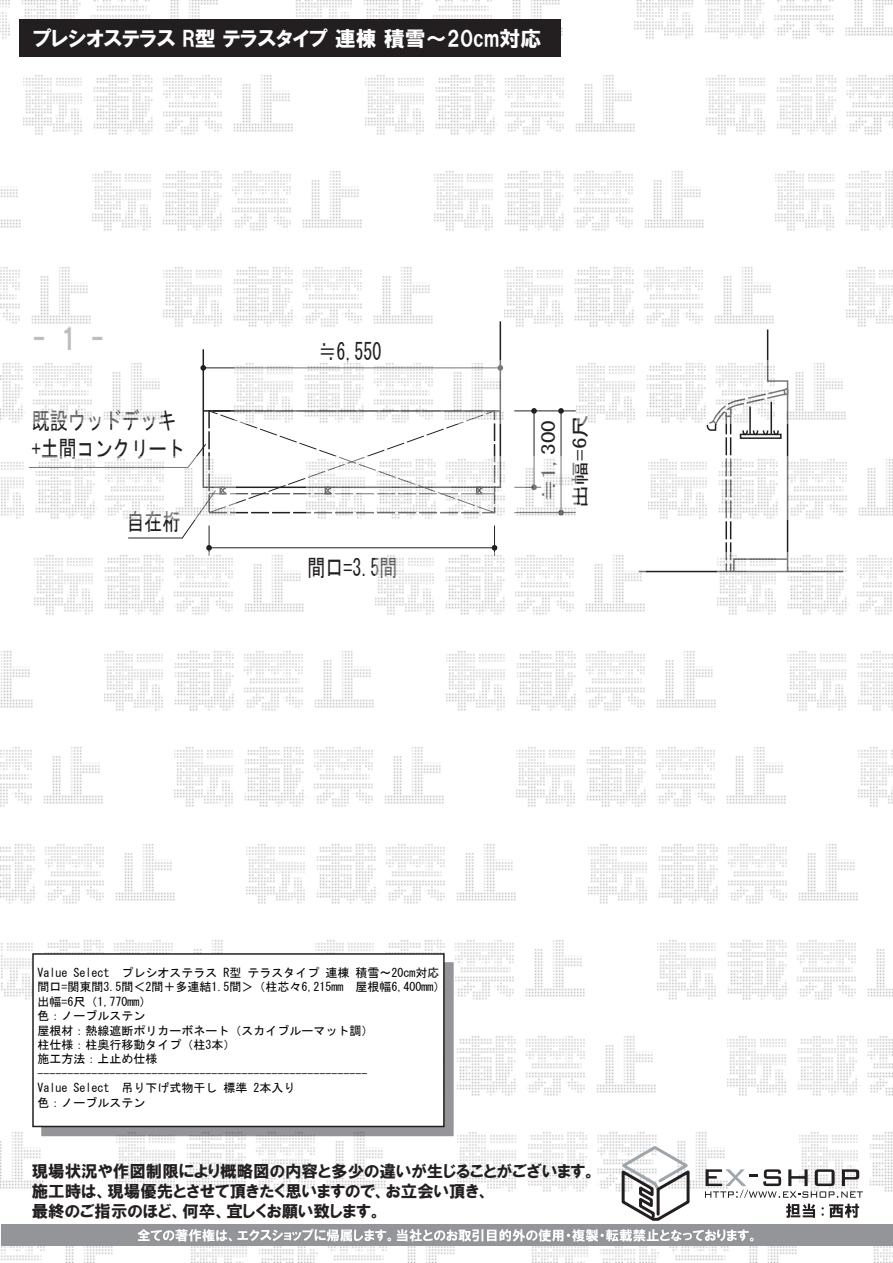
<style>
.page{position:relative;width:893px;height:1263px;background:#fff}
.page>*{position:absolute;margin:0;border:0;box-sizing:border-box;transform-origin:0 0}
.t1{font:29.4px "HGP Soei Kakugothic UB";color:#bcbdc0;scale:.77 1}
.t2{font:23.4px/28.2px "MS Gothic";color:#231f20;scale:.77 1}
.t3{font:21px "HGP Soei Kakugothic UB";color:#fff}
.t4{font:18px "MS Gothic";color:#231f20;scale:1.3 1}
.t5{font:16.5px/19.8px "HGP Soei Kakugothic UB";color:#231f20}
.t6{font:12px/14.4px "MS Gothic";color:#030303}
</style>
<div class="page">
<svg style="left:202px;top:321px;width:300px;height:136px"></svg>
<hr style="left:639px;top:571px;width:204px;height:1px;background:#231f20">
<hr style="left:203px;top:367px;width:297px;height:1px;background:#231f20">
<svg style="left:200px;top:365px;width:6px;height:6px"></svg>
<hr style="left:514px;top:410px;width:62px;height:1px;background:#231f20">
<hr style="left:534px;top:411px;width:1px;height:76px;background:#231f20">
<svg style="left:531px;top:408px;width:6px;height:6px"></svg>
<hr style="left:561px;top:411px;width:1px;height:102px;background:#231f20">
<svg style="left:558px;top:408px;width:6px;height:6px"></svg>
<hr style="left:494px;top:525px;width:1px;height:31px;background:#231f20">
<hr style="left:209px;top:525px;width:1px;height:31px;background:#231f20">
<hr style="left:209px;top:547px;width:285px;height:1px;background:#231f20">
<svg style="left:206px;top:545px;width:6px;height:6px"></svg>
<svg style="left:492px;top:545px;width:5px;height:6px"></svg>
<svg style="left:128px;top:410px;width:367px;height:129px"></svg>
<img style="left:0;top:0;width:222px;height:39px">
<img style="left:293px;top:0;width:270px;height:36px">
<img style="left:635px;top:0;width:258px;height:39px">
<img style="left:24px;top:75px;width:269px;height:60px">
<img style="left:365px;top:75px;width:270px;height:60px">
<img style="left:707px;top:75px;width:186px;height:60px">
<img style="left:93px;top:171px;width:269px;height:60px">
<img style="left:0;top:186px;width:21px;height:42px">
<img style="left:434px;top:171px;width:270px;height:60px">
<img style="left:776px;top:171px;width:117px;height:60px">
<img style="left:163px;top:267px;width:270px;height:60px">
<img style="left:0;top:267px;width:91px;height:57px">
<img style="left:505px;top:267px;width:269px;height:60px">
<img style="left:846px;top:267px;width:47px;height:60px">
<img style="left:0;top:363px;width:163px;height:60px">
<img style="left:235px;top:360px;width:269px;height:63px">
<img style="left:576px;top:363px;width:270px;height:60px">
<img style="left:1px;top:457px;width:234px;height:63px">
<img style="left:307px;top:457px;width:269px;height:63px">
<img style="left:648px;top:459px;width:245px;height:60px">
<img style="left:34px;top:553px;width:270px;height:62px">
<img style="left:376px;top:553px;width:270px;height:62px">
<img style="left:717px;top:555px;width:175px;height:60px">
<img style="left:105px;top:651px;width:269px;height:60px">
<img style="left:0;top:651px;width:33px;height:57px">
<img style="left:446px;top:651px;width:270px;height:60px">
<img style="left:788px;top:651px;width:105px;height:60px">
<img style="left:0;top:747px;width:103px;height:60px">
<img style="left:175px;top:747px;width:269px;height:60px">
<img style="left:858px;top:747px;width:35px;height:60px">
<img style="left:516px;top:747px;width:270px;height:60px">
<img style="left:0;top:844px;width:175px;height:60px">
<img style="left:247px;top:844px;width:269px;height:60px">
<img style="left:588px;top:844px;width:270px;height:60px">
<img style="left:1px;top:940px;width:222px;height:60px">
<img style="left:316px;top:940px;width:269px;height:60px">
<img style="left:657px;top:940px;width:236px;height:60px">
<img style="left:456px;top:1036px;width:200px;height:60px">
<img style="left:728px;top:1036px;width:165px;height:60px">
<img style="left:0;top:1132px;width:45px;height:57px">
<img style="left:116px;top:1136px;width:270px;height:56px">
<img style="left:800px;top:1132px;width:93px;height:60px">
<img style="left:458px;top:1132px;width:267px;height:60px">
<img style="left:1px;top:1246px;width:112px;height:17px">
<img style="left:191px;top:1246px;width:264px;height:17px">
<img style="left:874px;top:1246px;width:19px;height:17px">
<img style="left:532px;top:1246px;width:265px;height:17px">
<svg style="left:618px;top:1144px;width:74px;height:77px"></svg>
<div style="left:41px;top:962px;width:413px;height:174px;background:#939598;border:2px solid #939598"></div>
<div style="left:32px;top:953px;width:413px;height:174px;background:#fff;border:2px solid #231f20"></div>
<div style="left:19px;top:20px;width:542px;height:37px;background:#231f20"></div>
<div style="left:1px;top:1224px;width:892px;height:22px;background:#939598"></div>
<svg style="left:138px;top:1229px;width:253px;height:12px"></svg>
<svg style="left:397px;top:1229px;width:357px;height:12px"></svg>
<svg style="left:705px;top:1169px;width:158px;height:49px"></svg>
<svg style="left:706px;top:329px;width:83px;height:244px"></svg>
<h3 class="t3" style="left:33px;top:28px;width:510px">プレシオステラス R型 テラスタイプ 連棟 積雪～20cm対応</h3>
<h1 class="t1" style="left:32px;top:323px;width:95px">-　1　-</h1>
<h2 class="t2" style="left:32px;top:406px;width:200px">既設ウッドデッキ+土間コンクリート</h2>
<h2 class="t2" style="left:126px;top:508px;width:72px">自在桁</h2>
<h2 class="t2" style="left:319px;top:337px;width:83px">≒6,550</h2>
<h2 class="t2" style="left:308px;top:553px;width:118px">間口=3.5間</h2>
<h3 class="t4" style="left:540px;top:502px;width:65px;rotate:-90deg">≒1,300</h3>
<h3 class="t4" style="left:571px;top:508px;width:74px;rotate:-90deg">出幅=6尺</h3>
<p class="t6" style="left:37px;top:965px;width:409px">Value Select プレシオステラス R型 テラスタイプ 連棟 積雪～20cm対応間口=関東間3.5間＜2間＋多連結1.5間＞（柱芯々6,215mm　屋根幅6,400mm）出幅=6尺（1,770mm）<br>色：ノーブルステン<br>屋根材：熱線遮断ポリカーボネート（スカイブルーマット調）<br>柱仕様：柱奥行移動タイプ（柱3本）<br>施工方法：上止め仕様-------------------------------------------------------<br>Value Select 吊り下げ式物干し 標準 2本入り<br>色：ノーブルステン</p>
<h3 class="t5" style="left:32px;top:1161px;width:566px">現場状況や作図制限により概略図の内容と多少の違いが生じることがございます。施工時は、現場優先とさせて頂きたく思いますので、お立会い頂き、<br>最終のご指示のほど、何卒、宜しくお願い致します。</h3>
</div>
